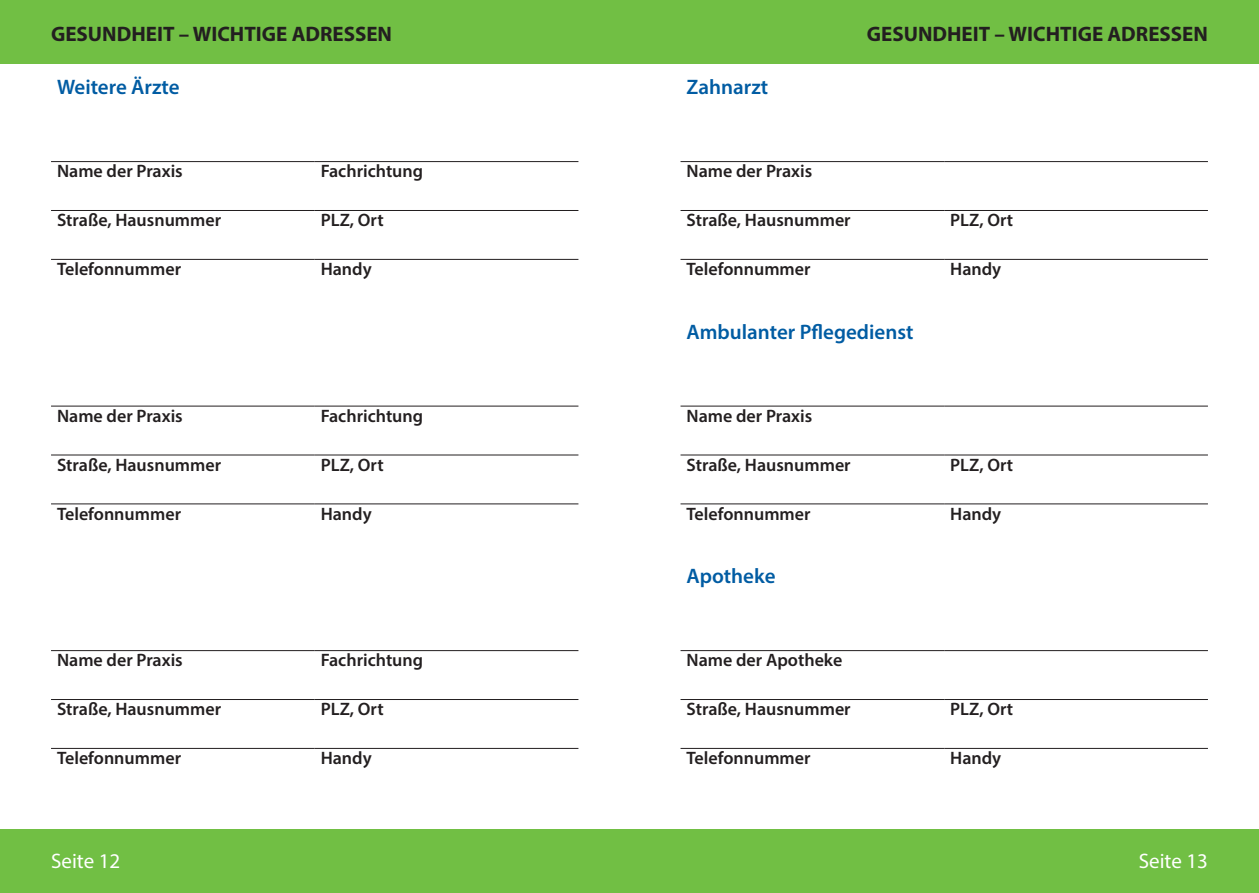
<style>
.page{position:relative;width:1259px;height:893px;background:#fff}
.page>*{position:absolute;margin:0;border:0;box-sizing:border-box;transform-origin:0 0}
.Überschriften_Text{font:600 21px "Myriad Pro";color:#015ca3}
.überschriften_links{font:700 21px "Myriad Pro";color:#231f20}
.überschriften{font:700 21px "Myriad Pro";color:#231f20}
.seitenzahl_rechts{font:21px "Myriad Pro";color:#fff}
.Seitenzahlen_links{font:21px "Myriad Pro";color:#fff}
.Unterschrift{font:600 18px "Myriad Pro";color:#231f20}
</style>
<div class="page">
<div style="left:0;top:829px;width:1259px;height:64px;background:#71bf44"></div>
<div style="left:0;top:0;width:1259px;height:64px;background:#71bf44"></div>
<hr style="left:680px;top:161px;width:264px;height:1px;background:#231f20">
<hr style="left:944px;top:161px;width:264px;height:1px;background:#231f20">
<hr style="left:680px;top:406px;width:264px;height:1px;background:#231f20">
<hr style="left:944px;top:406px;width:264px;height:1px;background:#231f20">
<hr style="left:680px;top:650px;width:264px;height:1px;background:#231f20">
<hr style="left:944px;top:650px;width:264px;height:1px;background:#231f20">
<hr style="left:680px;top:210px;width:264px;height:1px;background:#231f20">
<hr style="left:944px;top:210px;width:264px;height:1px;background:#231f20">
<hr style="left:680px;top:259px;width:264px;height:1px;background:#231f20">
<hr style="left:944px;top:259px;width:264px;height:1px;background:#231f20">
<hr style="left:680px;top:455px;width:264px;height:1px;background:#231f20">
<hr style="left:944px;top:455px;width:264px;height:1px;background:#231f20">
<hr style="left:680px;top:503px;width:264px;height:1px;background:#231f20">
<hr style="left:944px;top:503px;width:264px;height:1px;background:#231f20">
<hr style="left:680px;top:699px;width:264px;height:1px;background:#231f20">
<hr style="left:944px;top:699px;width:264px;height:1px;background:#231f20">
<hr style="left:680px;top:748px;width:264px;height:1px;background:#231f20">
<hr style="left:944px;top:748px;width:264px;height:1px;background:#231f20">
<hr style="left:51px;top:161px;width:264px;height:1px;background:#231f20">
<hr style="left:315px;top:161px;width:263px;height:1px;background:#231f20">
<hr style="left:51px;top:406px;width:264px;height:1px;background:#231f20">
<hr style="left:315px;top:406px;width:263px;height:1px;background:#231f20">
<hr style="left:51px;top:650px;width:264px;height:1px;background:#231f20">
<hr style="left:315px;top:650px;width:263px;height:1px;background:#231f20">
<hr style="left:51px;top:210px;width:264px;height:1px;background:#231f20">
<hr style="left:315px;top:210px;width:263px;height:1px;background:#231f20">
<hr style="left:51px;top:259px;width:264px;height:1px;background:#231f20">
<hr style="left:315px;top:259px;width:263px;height:1px;background:#231f20">
<hr style="left:51px;top:455px;width:264px;height:1px;background:#231f20">
<hr style="left:315px;top:455px;width:263px;height:1px;background:#231f20">
<hr style="left:51px;top:503px;width:264px;height:1px;background:#231f20">
<hr style="left:315px;top:503px;width:263px;height:1px;background:#231f20">
<hr style="left:51px;top:699px;width:264px;height:1px;background:#231f20">
<hr style="left:315px;top:699px;width:263px;height:1px;background:#231f20">
<hr style="left:51px;top:748px;width:264px;height:1px;background:#231f20">
<hr style="left:315px;top:748px;width:263px;height:1px;background:#231f20">
<p class="überschriften_links" style="left:51px;top:20px;width:342px">GESUNDHEIT – WICHTIGE ADRESSEN</p>
<p class="überschriften" style="left:867px;top:20px;width:342px">GESUNDHEIT – WICHTIGE ADRESSEN</p>
<p class="Überschriften_Text" style="left:57px;top:74px;width:124px">Weitere Ärzte</p>
<p class="Überschriften_Text" style="left:686px;top:74px;width:83px">Zahnarzt</p>
<p class="Unterschrift" style="left:57px;top:160px;width:127px">Name der Praxis</p>
<p class="Unterschrift" style="left:321px;top:160px;width:104px">Fachrichtung</p>
<p class="Unterschrift" style="left:57px;top:209px;width:166px">Straße, Hausnummer</p>
<p class="Unterschrift" style="left:321px;top:209px;width:64px">PLZ, Ort</p>
<p class="Unterschrift" style="left:57px;top:258px;width:126px">Telefonnummer</p>
<p class="Unterschrift" style="left:321px;top:258px;width:52px">Handy</p>
<p class="Unterschrift" style="left:57px;top:404px;width:127px">Name der Praxis</p>
<p class="Unterschrift" style="left:321px;top:404px;width:104px">Fachrichtung</p>
<p class="Unterschrift" style="left:57px;top:453px;width:166px">Straße, Hausnummer</p>
<p class="Unterschrift" style="left:321px;top:453px;width:64px">PLZ, Ort</p>
<p class="Unterschrift" style="left:57px;top:502px;width:126px">Telefonnummer</p>
<p class="Unterschrift" style="left:321px;top:502px;width:52px">Handy</p>
<p class="Unterschrift" style="left:57px;top:649px;width:127px">Name der Praxis</p>
<p class="Unterschrift" style="left:321px;top:649px;width:104px">Fachrichtung</p>
<p class="Unterschrift" style="left:57px;top:698px;width:166px">Straße, Hausnummer</p>
<p class="Unterschrift" style="left:321px;top:698px;width:64px">PLZ, Ort</p>
<p class="Unterschrift" style="left:57px;top:746px;width:126px">Telefonnummer</p>
<p class="Unterschrift" style="left:321px;top:746px;width:52px">Handy</p>
<p class="Seitenzahlen_links" style="left:51px;top:848px;width:71px">Seite 12</p>
<p class="Unterschrift" style="left:686px;top:160px;width:127px">Name der Praxis</p>
<p class="Unterschrift" style="left:686px;top:209px;width:166px">Straße, Hausnummer</p>
<p class="Unterschrift" style="left:950px;top:209px;width:64px">PLZ, Ort</p>
<p class="Unterschrift" style="left:686px;top:258px;width:126px">Telefonnummer</p>
<p class="Unterschrift" style="left:950px;top:258px;width:52px">Handy</p>
<p class="Überschriften_Text" style="left:686px;top:318px;width:228px">Ambulanter Pflegedienst</p>
<p class="Unterschrift" style="left:686px;top:404px;width:127px">Name der Praxis</p>
<p class="Unterschrift" style="left:686px;top:453px;width:166px">Straße, Hausnummer</p>
<p class="Unterschrift" style="left:950px;top:453px;width:64px">PLZ, Ort</p>
<p class="Unterschrift" style="left:686px;top:502px;width:126px">Telefonnummer</p>
<p class="Unterschrift" style="left:950px;top:502px;width:52px">Handy</p>
<p class="Überschriften_Text" style="left:686px;top:563px;width:90px">Apotheke</p>
<p class="Unterschrift" style="left:686px;top:649px;width:157px">Name der Apotheke</p>
<p class="Unterschrift" style="left:686px;top:698px;width:166px">Straße, Hausnummer</p>
<p class="Unterschrift" style="left:950px;top:698px;width:64px">PLZ, Ort</p>
<p class="Unterschrift" style="left:686px;top:746px;width:126px">Telefonnummer</p>
<p class="Unterschrift" style="left:950px;top:746px;width:52px">Handy</p>
<p class="seitenzahl_rechts" style="left:1138px;top:848px;width:71px">Seite 13</p>
</div>
